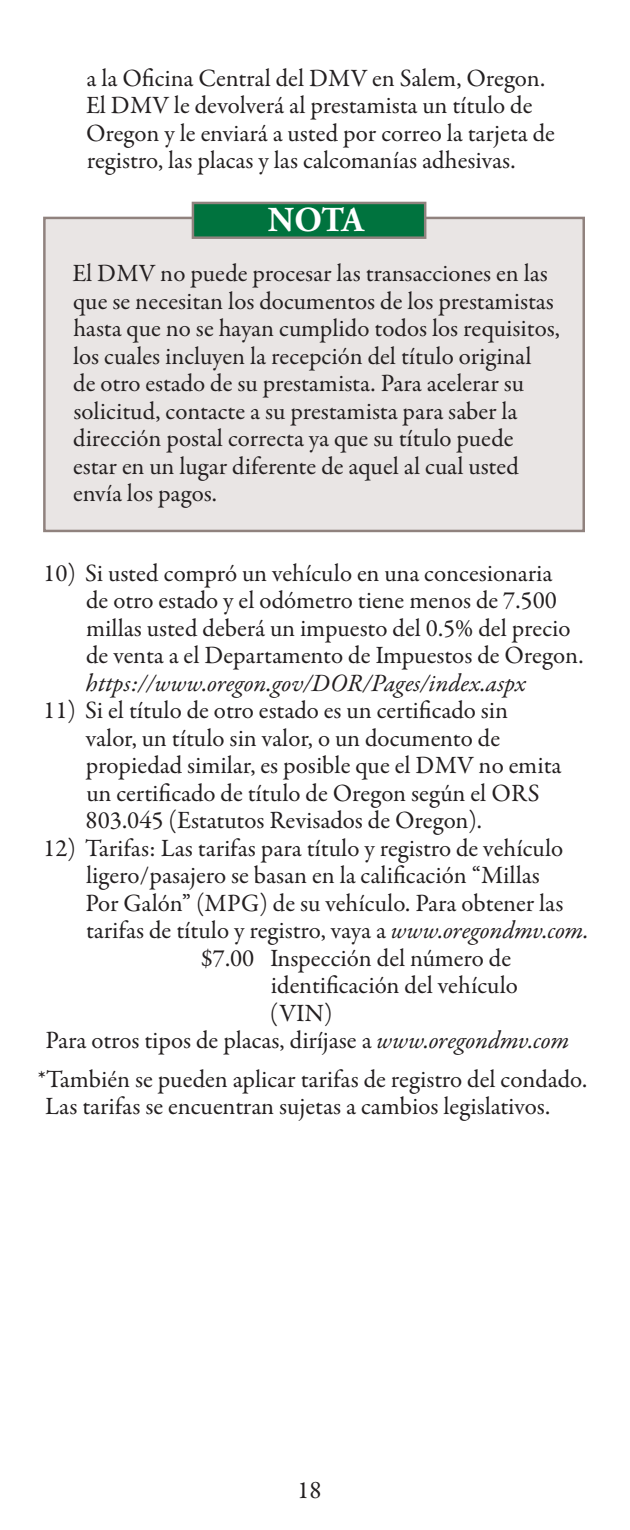
<style>
.page{position:relative;width:630px;height:1530px;background:#fff}
.page>*{position:absolute;margin:0;border:0;box-sizing:border-box;transform-origin:0 0}
.Note_text{font:700 35px "Adobe Garamond Pro";color:#fff}
.body_text_numbered{font:25px/27.5px "Garamond Premr Pro";color:#231f20}
.body_text{font:25px/27.5px "Garamond Premr Pro";color:#231f20}
.Bullet_tabs{font:25px/27.5px "Garamond Premr Pro";color:#231f20}
.s1{font-style:italic}
</style>
<div class="page">
<div style="left:43px;top:217px;width:542px;height:315px;background:#e9e5e4;border:2px solid #90827e"></div>
<div style="left:192px;top:202px;width:234px;height:37px;background:#00733e;border:2px solid #90827e"></div>
<p class="body_text_numbered" style="left:86px;top:65px;width:471px">a la Oficina Central del DMV en Salem, Oregon.<br>El DMV le devolverá al prestamista un título de Oregon y le enviará a usted por correo la tarjeta de registro, las placas y las calcomanías adhesivas.</p>
<p class="Note_text" style="left:268px;top:200px;width:97px">NOTA</p>
<p class="body_text" style="left:72px;top:260px;width:489px">El DMV no puede procesar las transacciones en las que se necesitan los documentos de los prestamistas hasta que no se hayan cumplido todos los requisitos, los cuales incluyen la recepción del título original<br>de otro estado de su prestamista. Para acelerar su solicitud, contacte a su prestamista para saber la dirección postal correcta ya que su título puede estar en un lugar diferente de aquel al cual usted envía los pagos.</p>
<p class="body_text_numbered" style="left:86px;top:560px;width:499px;text-indent:-43px">10) Si usted compró un vehículo en una concesionaria<br>de otro estado y el odómetro tiene menos de 7.500 millas usted deberá un impuesto del 0.5% del precio de venta a el Departamento de Impuestos de Oregon. <span class="s1">https://www.oregon.gov/DOR/Pages/index.aspx</span></p>
<p class="body_text_numbered" style="left:86px;top:697px;width:477px;text-indent:-42px">11) Si el título de otro estado es un certificado sin valor, un título sin valor, o un documento de propiedad similar, es posible que el DMV no emita un certificado de título de Oregon según el ORS 803.045 (Estatutos Revisados de Oregon).</p>
<p class="body_text_numbered" style="left:85px;top:835px;width:505px;text-indent:-42px">12) Tarifas: Las tarifas para título y registro de vehículo ligero/pasajero se basan en la calificación “Millas<br>Por Galón” (MPG) de su vehículo. Para obtener las tarifas de título y registro, vaya a <span class="s1">www.oregondmv.com.</span></p>
<p class="Bullet_tabs" style="left:270px;top:945px;width:250px;text-indent:-69px">$7.00 Inspección del número de identificación del vehículo (VIN)</p>
<p class="body_text" style="left:45px;top:1027px;width:525px">Para otros tipos de placas, diríjase a <span class="s1">www.oregondmv.com</span></p>
<p class="body_text" style="left:38px;top:1066px;width:551px">*También se pueden aplicar tarifas de registro del condado.<br>Las tarifas se encuentran sujetas a cambios legislativos.</p>
<p class="body_text" style="left:297px;top:1477px;width:26px">18</p>
</div>
